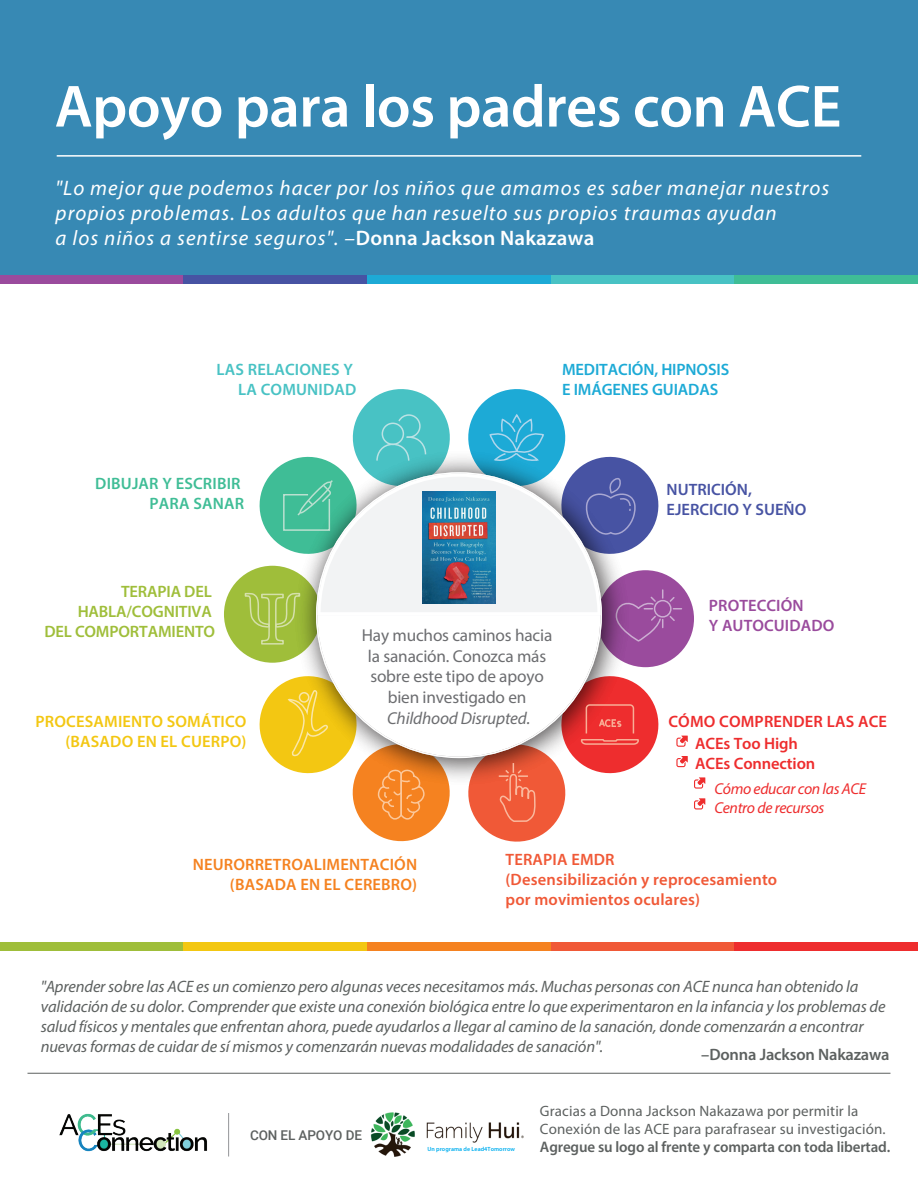
<style>
.page{position:relative;width:918px;height:1188px;background:#fff}
.page>*{position:absolute;margin:0;border:0;box-sizing:border-box;transform-origin:0 0}
.t1{font:600 60px "Myriad Pro";letter-spacing:-.01em;color:#fff}
.t2{font:italic 21px/25.2px "Myriad Pro";letter-spacing:.05em;color:#fff}
.t3{font:17.25px/20.7px "Myriad Pro";letter-spacing:-.01em;color:#6c6d70;text-align:center}
.t4{font:italic 17.25px "Myriad Pro";letter-spacing:-.01em;color:#6c6d70}
.t5{font:italic 16.5px/19.8px "Myriad Pro";letter-spacing:-.01em;color:#5d6160}
.t6{font:600 16.5px/19.8px "Myriad Pro";letter-spacing:.01em;color:#f05937}
.t7{font:600 16.5px/22.5px "Myriad Pro";letter-spacing:-.005em;color:#ee2d2e}
.t8{font:600 16.5px/19.8px "Myriad Pro";letter-spacing:.01em;color:#f58220;text-align:right}
.t9{font:600 16.5px/19.8px "Myriad Pro";letter-spacing:-.01em;color:#9fbe3a;text-align:right}
.t10{font:600 16.5px/19.8px "Myriad Pro";letter-spacing:.01em;color:#f3c712;text-align:right}
.t11{font:600 16.5px/19.8px "Myriad Pro";letter-spacing:-.01em;color:#1daad6}
.t12{font:600 16.5px/19.8px "Myriad Pro";letter-spacing:.01em;color:#48c2c4;text-align:right}
.t13{font:600 16.5px/19.8px "Myriad Pro";letter-spacing:.01em;color:#3fbd96;text-align:right}
.t14{font:600 16.5px/19.8px "Myriad Pro";color:#4753a3}
.t15{font:600 16.5px/19.8px "Myriad Pro";letter-spacing:.005em;color:#9a4b9d}
.t16{font:600 16.5px "Myriad Pro";letter-spacing:-.01em;color:#5d6160}
.t17{font:italic 15.75px/18.9px "Myriad Pro";letter-spacing:-.02em;color:#ee2d2e}
.t18{font:600 15.3px "Myriad Pro";letter-spacing:-.01em;color:#5d6160}
.t19{font:15px/18px "Myriad Pro";letter-spacing:.01em;color:#5d6160}
.t20{font:500 13.5px "Roboto";letter-spacing:-.01em;color:#5d6160}
.t21{font:600 6px "Myriad Pro";letter-spacing:.005em;color:#00aeef}
.s1{font-weight:600;font-style:normal}
</style>
<div class="page">
<div style="left:0;top:0;width:918px;height:281px;background:#3789b4"></div>
<div style="left:0;top:943px;width:184px;height:8px;background:#9fbe3a"></div>
<div style="left:184px;top:943px;width:183px;height:8px;background:#f3c712"></div>
<div style="left:367px;top:943px;width:184px;height:8px;background:#f58220"></div>
<div style="left:551px;top:943px;width:183px;height:8px;background:#f05937"></div>
<div style="left:734px;top:943px;width:184px;height:8px;background:#ee2d2e"></div>
<div style="left:0;top:275px;width:184px;height:8px;background:#9a4b9d"></div>
<div style="left:184px;top:275px;width:183px;height:8px;background:#4753a3"></div>
<div style="left:367px;top:275px;width:184px;height:8px;background:#1daad6"></div>
<div style="left:551px;top:275px;width:183px;height:8px;background:#48c2c4"></div>
<div style="left:734px;top:275px;width:184px;height:8px;background:#3fbd96"></div>
<hr style="left:57px;top:155px;width:804px;height:2px;background:#fff">
<div style="left:224px;top:566px;width:97px;height:97px;background:#9fbe3a;border-radius:50%"></div>
<div style="left:597px;top:570px;width:97px;height:97px;background:#9a4b9d;border-radius:50%"></div>
<svg style="left:316px;top:645px;width:286px;height:112px"></svg>
<svg style="left:676px;top:756px;width:12px;height:11px"></svg>
<svg style="left:694px;top:777px;width:11px;height:12px"></svg>
<svg style="left:694px;top:798px;width:11px;height:11px"></svg>
<svg style="left:676px;top:736px;width:12px;height:11px"></svg>
<hr style="left:28px;top:1073px;width:862px;height:1px;background:#5d6160">
<svg style="left:259px;top:670px;width:197px;height:172px"></svg>
<svg style="left:462px;top:670px;width:197px;height:172px"></svg>
<svg style="left:244px;top:389px;width:437px;height:256px"></svg>
<img style="left:370px;top:1112px;width:154px;height:45px">
<hr style="left:228px;top:1113px;width:1px;height:44px;background:#939598">
<img style="left:59px;top:1113px;width:148px;height:39px">
<div style="left:425px;top:1144px;width:100px;height:9px;background:#fff"></div>
<h1 class="t1" style="left:55px;top:68px;width:788px">Apoyo para los padres con ACE</h1>
<p class="t2" style="left:56px;top:175px;width:775px">"Lo mejor que podemos hacer por los niños que amamos es saber manejar nuestros propios problemas. Los adultos que han resuelto sus propios traumas ayudan<br>a los niños a sentirse seguros". –<span class="s1">Donna Jackson Nakazawa</span></p>
<p class="t12" style="left:217px;top:359px;width:141px">LAS RELACIONES Y<br>LA COMUNIDAD</p>
<p class="t11" style="left:562px;top:359px;width:169px">MEDITACIÓN, HIPNOSIS<br>E IMÁGENES GUIADAS</p>
<p class="t13" style="left:95px;top:473px;width:150px">DIBUJAR Y ESCRIBIR<br>PARA SANAR</p>
<p class="t9" style="left:44px;top:582px;width:172px">TERAPIA DEL<br>HABLA/COGNITIVA<br>DEL COMPORTAMIENTO</p>
<p class="t10" style="left:36px;top:711px;width:212px">PROCESAMIENTO SOMÁTICO (BASADO EN EL CUERPO)</p>
<p class="t3" style="left:362px;top:624px;width:192px">Hay muchos caminos hacia la sanación. Conozca más sobre este tipo de apoyo bien investigado en</p>
<p class="t4" style="left:387px;top:707px;width:145px">Childhood Disrupted.</p>
<p class="t14" style="left:667px;top:479px;width:141px">NUTRICIÓN,<br>EJERCICIO Y SUEÑO</p>
<p class="t15" style="left:709px;top:595px;width:127px">PROTECCIÓN<br>Y AUTOCUIDADO</p>
<p class="t7" style="left:695px;top:710px;width:193px;text-indent:-27px">CÓMO COMPRENDER LAS ACE<br>ACEs Too High</p>
<p class="t7" style="left:695px;top:752px;width:122px">ACEs Connection</p>
<p class="t17" style="left:714px;top:779px;width:153px">Cómo educar con las ACE<br>Centro de recursos</p>
<p class="t8" style="left:193px;top:854px;width:226px">NEURORRETROALIMENTACIÓN (BASADA EN EL CEREBRO)</p>
<p class="t6" style="left:506px;top:849px;width:273px">TERAPIA EMDR<br>(Desensibilización y reprocesamiento por movimientos oculares)</p>
<p class="t5" style="left:41px;top:977px;width:846px">"Aprender sobre las ACE es un comienzo pero algunas veces necesitamos más. Muchas personas con ACE nunca han obtenido la validación de su dolor. Comprender que existe una conexión biológica entre lo que experimentaron en la infancia y los problemas de salud físicos y mentales que enfrentan ahora, puede ayudarlos a llegar al camino de la sanación, donde comenzarán a encontrar nuevas formas de cuidar de sí mismos y comenzarán nuevas modalidades de sanación".</p>
<p class="t16" style="left:701px;top:1044px;width:190px">–Donna Jackson Nakazawa</p>
<p class="t20" style="left:250px;top:1125px;width:113px">CON EL APOYO DE</p>
<p class="t21" style="left:427px;top:1145px;width:89px">Un programa de Lead4Tomorrow</p>
<p class="t19" style="left:540px;top:1102px;width:347px">Gracias a Donna Jackson Nakazawa por permitir la<br>Conexión de las ACE para parafrasear su investigación.</p>
<p class="t18" style="left:540px;top:1138px;width:352px">Agregue su logo al frente y comparta con toda libertad.</p>
</div>
